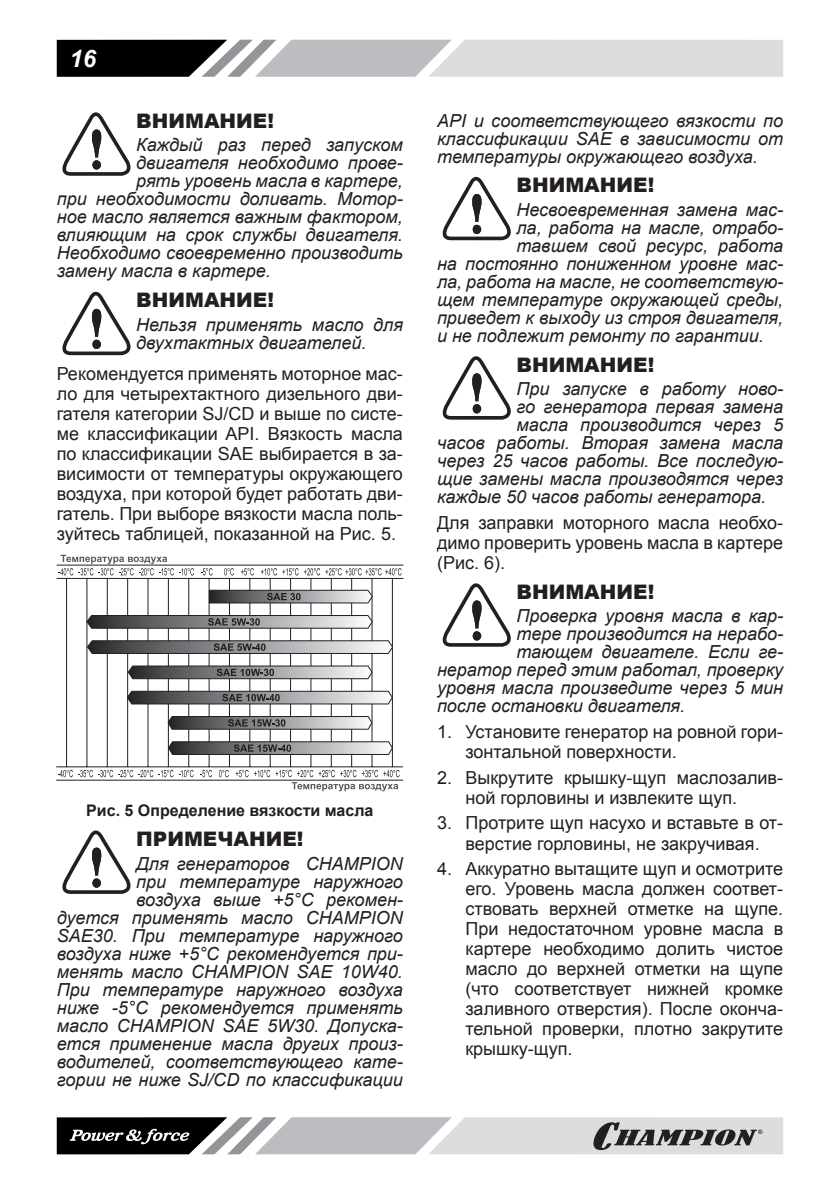
<style>
.page{position:relative;width:840px;height:1191px;background:#fff}
.page>*{position:absolute;margin:0;border:0;box-sizing:border-box;transform-origin:0 0}
.t1{font:italic 700 24px "Arial";color:#fff}
.ВНИМАНИЕ{font:900 20px "Arial";color:#231f20}
.ВНИМАНИЕ_ТЕКСТ{font:italic 18px/18px "Arial";color:#231f20}
.Текст_список{font:18px/20px "Arial";color:#231f20}
.Текст_основной{font:18px/20px "Arial";color:#231f20;text-align:justify}
.РИСУНОК{font:700 16px "Arial";color:#231f20}
</style>
<div class="page">
<svg style="left:57px;top:40px;width:725px;height:37px;background:#a7a8a9"></svg>
<svg style="left:57px;top:1117px;width:725px;height:37px;background:#a1a1a3"></svg>
<svg style="left:62px;top:112px;width:69px;height:64px"></svg>
<svg style="left:62px;top:292px;width:69px;height:63px"></svg>
<svg style="left:201px;top:568px;width:11px;height:7px"></svg>
<svg style="left:224px;top:568px;width:10px;height:7px"></svg>
<svg style="left:241px;top:568px;width:13px;height:7px"></svg>
<svg style="left:261px;top:568px;width:37px;height:7px"></svg>
<svg style="left:304px;top:568px;width:97px;height:7px"></svg>
<hr style="left:57px;top:564px;width:346px;height:1px;background:#231f20">
<hr style="left:57px;top:578px;width:346px;height:1px;background:#231f20">
<svg style="left:58px;top:770px;width:115px;height:7px"></svg>
<svg style="left:179px;top:770px;width:14px;height:7px"></svg>
<svg style="left:200px;top:770px;width:12px;height:7px"></svg>
<svg style="left:219px;top:770px;width:9px;height:7px"></svg>
<svg style="left:235px;top:770px;width:13px;height:7px"></svg>
<hr style="left:56px;top:766px;width:346px;height:1px;background:#231f20">
<hr style="left:56px;top:779px;width:346px;height:1px;background:#231f20">
<hr style="left:66px;top:578px;width:1px;height:188px;background:#231f20">
<hr style="left:86px;top:578px;width:1px;height:188px;background:#231f20">
<hr style="left:107px;top:578px;width:1px;height:188px;background:#231f20">
<hr style="left:127px;top:578px;width:1px;height:188px;background:#231f20">
<hr style="left:147px;top:578px;width:1px;height:188px;background:#231f20">
<hr style="left:168px;top:578px;width:1px;height:188px;background:#231f20">
<hr style="left:188px;top:578px;width:1px;height:188px;background:#231f20">
<hr style="left:208px;top:578px;width:1px;height:188px;background:#231f20">
<hr style="left:229px;top:578px;width:1px;height:188px;background:#231f20">
<hr style="left:249px;top:578px;width:1px;height:188px;background:#231f20">
<hr style="left:269px;top:578px;width:1px;height:188px;background:#231f20">
<hr style="left:290px;top:578px;width:1px;height:188px;background:#231f20">
<hr style="left:310px;top:578px;width:1px;height:188px;background:#231f20">
<hr style="left:330px;top:578px;width:1px;height:188px;background:#231f20">
<hr style="left:351px;top:578px;width:1px;height:188px;background:#231f20">
<hr style="left:371px;top:578px;width:1px;height:188px;background:#231f20">
<hr style="left:391px;top:578px;width:1px;height:188px;background:#231f20">
<svg style="left:58px;top:555px;width:136px;height:20px"></svg>
<svg style="left:254px;top:770px;width:145px;height:21px"></svg>
<svg style="left:167px;top:741px;width:226px;height:15px;background:#878789"></svg>
<svg style="left:167px;top:715px;width:206px;height:15px;background:#868688"></svg>
<svg style="left:127px;top:690px;width:266px;height:15px;background:#88888a"></svg>
<svg style="left:127px;top:665px;width:246px;height:15px;background:#88888a"></svg>
<svg style="left:86px;top:640px;width:307px;height:15px;background:#88888a"></svg>
<svg style="left:86px;top:614px;width:287px;height:15px;background:#88888a"></svg>
<svg style="left:208px;top:589px;width:165px;height:15px;background:#878788"></svg>
<svg style="left:62px;top:830px;width:69px;height:64px"></svg>
<svg style="left:442px;top:177px;width:69px;height:63px"></svg>
<svg style="left:442px;top:356px;width:69px;height:63px"></svg>
<svg style="left:442px;top:583px;width:69px;height:64px"></svg>
<h1 class="t1" style="left:70px;top:42px;width:28px">16</h1>
<p class="ВНИМАНИЕ" style="left:136px;top:106px;width:139px">ВНИМАНИЕ!</p>
<p class="ВНИМАНИЕ_ТЕКСТ" style="left:136px;top:136px;width:268px">Каждый раз перед запуском</p>
<p class="ВНИМАНИЕ_ТЕКСТ" style="left:136px;top:154px;width:268px">двигателя необходимо прове-</p>
<p class="ВНИМАНИЕ_ТЕКСТ" style="left:136px;top:172px;width:268px">рять уровень масла в картере,</p>
<p class="ВНИМАНИЕ_ТЕКСТ" style="left:57px;top:190px;width:347px">при необходимости доливать. Мотор-</p>
<p class="ВНИМАНИЕ_ТЕКСТ" style="left:57px;top:208px;width:347px">ное масло является важным фактором,</p>
<p class="ВНИМАНИЕ_ТЕКСТ" style="left:57px;top:226px;width:347px">влияющим на срок службы двигателя.</p>
<p class="ВНИМАНИЕ_ТЕКСТ" style="left:57px;top:244px;width:347px">Необходимо своевременно производить</p>
<p class="ВНИМАНИЕ_ТЕКСТ" style="left:57px;top:262px;width:215px">замену масла в картере.</p>
<p class="ВНИМАНИЕ" style="left:136px;top:285px;width:139px">ВНИМАНИЕ!</p>
<p class="ВНИМАНИЕ_ТЕКСТ" style="left:136px;top:316px;width:268px">Нельзя применять масло для двухтактных двигателей.</p>
<p class="Текст_основной" style="left:57px;top:364px;width:347px">Рекомендуется применять моторное мас&shy;ло для четырехтактного дизельного дви&shy;гателя категории SJ/CD и выше по систе&shy;ме классификации API. Вязкость масла по классификации SAE выбирается в за&shy;висимости от температуры окружающего воздуха, при которой будет работать дви&shy;гатель. При выборе вязкости масла поль&shy;зуйтесь таблицей, показанной на Рис. 5.</p>
<p class="РИСУНОК" style="left:86px;top:800px;width:288px">Рис. 5 Определение вязкости масла</p>
<p class="ВНИМАНИЕ" style="left:136px;top:824px;width:169px">ПРИМЕЧАНИЕ!</p>
<p class="ВНИМАНИЕ_ТЕКСТ" style="left:57px;top:854px;width:347px;text-align:right">Для генераторов CHAMPION<br>при температуре наружного<br>воздуха выше +5°С рекомен-<br>дуется применять масло CHAMPION SAE30. При температуре наружного воздуха ниже +5°С рекомендуется при&shy;менять масло CHAMPION SAE 10W40.<br>При температуре наружного воздуха ниже -5°С рекомендуется применять масло CHAMPION SAE 5W30. Допуска&shy;ется применение масла других произ&shy;водителей, соответствующего кате&shy;гории не ниже SJ/CD по классификации</p>
<p class="ВНИМАНИЕ_ТЕКСТ" style="left:437px;top:111px;width:347px;text-align:justify">API и соответствующего вязкости по классификации SAE в зависимости от температуры окружающего воздуха.</p>
<p class="ВНИМАНИЕ" style="left:516px;top:171px;width:139px">ВНИМАНИЕ!</p>
<p class="ВНИМАНИЕ_ТЕКСТ" style="left:516px;top:201px;width:268px">Несвоевременная замена мас-</p>
<p class="ВНИМАНИЕ_ТЕКСТ" style="left:516px;top:219px;width:268px">ла, работа на масле, отрабо-</p>
<p class="ВНИМАНИЕ_ТЕКСТ" style="left:516px;top:237px;width:268px">тавшем свой ресурс, работа</p>
<p class="ВНИМАНИЕ_ТЕКСТ" style="left:437px;top:255px;width:347px">на постоянно пониженном уровне мас-</p>
<p class="ВНИМАНИЕ_ТЕКСТ" style="left:437px;top:273px;width:347px">ла, работа на масле, не соответствую-</p>
<p class="ВНИМАНИЕ_ТЕКСТ" style="left:437px;top:291px;width:347px">щем температуре окружающей среды,</p>
<p class="ВНИМАНИЕ_ТЕКСТ" style="left:437px;top:309px;width:347px">приведет к выходу из строя двигателя,</p>
<p class="ВНИМАНИЕ_ТЕКСТ" style="left:437px;top:327px;width:328px">и не подлежит ремонту по гарантии.</p>
<p class="ВНИМАНИЕ" style="left:516px;top:350px;width:139px">ВНИМАНИЕ!</p>
<p class="ВНИМАНИЕ_ТЕКСТ" style="left:516px;top:380px;width:268px">При запуске в работу ново-</p>
<p class="ВНИМАНИЕ_ТЕКСТ" style="left:516px;top:398px;width:268px">го генератора первая замена</p>
<p class="ВНИМАНИЕ_ТЕКСТ" style="left:516px;top:416px;width:268px">масла производится через 5</p>
<p class="ВНИМАНИЕ_ТЕКСТ" style="left:437px;top:434px;width:347px">часов работы. Вторая замена масла</p>
<p class="ВНИМАНИЕ_ТЕКСТ" style="left:437px;top:452px;width:347px">через 25 часов работы. Все последую-</p>
<p class="ВНИМАНИЕ_ТЕКСТ" style="left:437px;top:470px;width:347px">щие замены масла производятся через</p>
<p class="ВНИМАНИЕ_ТЕКСТ" style="left:437px;top:488px;width:330px">каждые 50 часов работы генератора.</p>
<p class="Текст_основной" style="left:437px;top:513px;width:347px">Для заправки моторного масла необхо&shy;димо проверить уровень масла в картере (Рис. 6).</p>
<p class="ВНИМАНИЕ" style="left:516px;top:577px;width:139px">ВНИМАНИЕ!</p>
<p class="ВНИМАНИЕ_ТЕКСТ" style="left:516px;top:607px;width:268px">Проверка уровня масла в кар-</p>
<p class="ВНИМАНИЕ_ТЕКСТ" style="left:516px;top:625px;width:268px">тере производится на нерабо-</p>
<p class="ВНИМАНИЕ_ТЕКСТ" style="left:516px;top:643px;width:268px">тающем двигателе. Если ге-</p>
<p class="ВНИМАНИЕ_ТЕКСТ" style="left:437px;top:661px;width:347px">нератор перед этим работал, проверку</p>
<p class="ВНИМАНИЕ_ТЕКСТ" style="left:437px;top:679px;width:347px">уровня масла произведите через 5 мин</p>
<p class="ВНИМАНИЕ_ТЕКСТ" style="left:437px;top:697px;width:249px">после остановки двигателя.</p>
<p class="Текст_список" style="left:465px;top:722px;width:319px;text-indent:-28px">1. Установите генератор на ровной гори&shy;зонтальной поверхности.</p>
<p class="Текст_список" style="left:465px;top:767px;width:319px;text-indent:-28px">2. Выкрутите крышку-щуп маслозалив&shy;ной горловины и извлеките щуп.</p>
<p class="Текст_список" style="left:437px;top:813px;width:347px;text-align:center">3. Протрите щуп насухо и вставьте в от&shy;верстие горловины, не закручивая.</p>
<p class="Текст_список" style="left:465px;top:859px;width:319px;text-align:justify;text-indent:-28px">4. Аккуратно вытащите щуп и осмотрите его. Уровень масла должен соответ&shy;ствовать верхней отметке на щупе.<br>При недостаточном уровне масла в картере необходимо долить чистое масло до верхней отметки на щупе (что соответствует нижней кромке заливного отверстия). После оконча&shy;тельной проверки, плотно закрутите крышку-щуп.</p>
</div>
